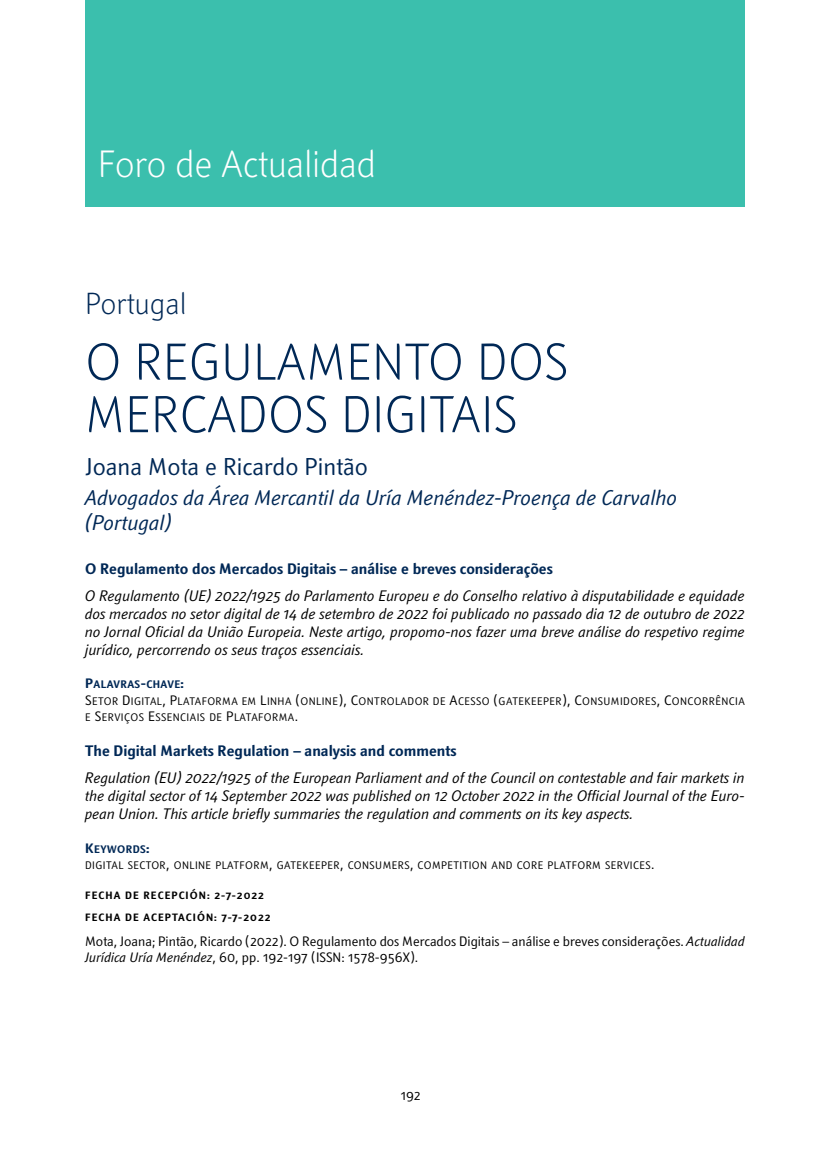
<style>
.page{position:relative;width:830px;height:1149px;background:#fff}
.page>*{position:absolute;margin:0;border:0;box-sizing:border-box;transform-origin:0 0}
.t1{font:300 51px/52.5px "Textra LT";color:#002856}
.t2{font:300 37.5px "Textra LT";letter-spacing:-.01em;color:#fff}
.t3{font:300 30px "Textra LT";color:#002856}
.t4{font:24px "Textra LT";color:#002856}
.t5{font:italic 21px/25.5px "Textra LT";color:#002856}
.t6{font:italic 15px/18px "Textra LT";color:#000;text-align:justify}
.t7{font:700 15px "Textra LT";color:#002856}
.t8{font:13.5px/16.2px "Textra LT";color:#000}
.t9{font:10.8px/16.2px "Textra LT Book SC800";letter-spacing:.035em;color:#000}
.t10{font:10.8px "Textra LT Bold SC800";letter-spacing:.035em;color:#002856}
.t11{font:700 10.5px/22px "Textra LT";letter-spacing:.1em;color:#000}
.s1{font-size:13.5px}
.s2{font-style:italic}
</style>
<div class="page">
<div style="left:85px;top:0;width:659px;height:207px;background:#3bbfad"></div>
<h2 class="t2" style="left:98px;top:140px;width:279px">Foro de Actualidad</h2>
<h3 class="t3" style="left:85px;top:285px;width:103px">Portugal</h3>
<h1 class="t1" style="left:85px;top:334px;width:484px">O REGULAMENTO DOS<br>MERCADOS DIGITAIS</h1>
<h3 class="t4" style="left:85px;top:451px;width:284px">Joana Mota e Ricardo Pintão</h3>
<h3 class="t5" style="left:85px;top:484px;width:593px">Advogados da Área Mercantil da Uría Menéndez-Proença de Carvalho (Portugal)</h3>
<p class="t7" style="left:85px;top:559px;width:469px">O Regulamento dos Mercados Digitais – análise e breves considerações</p>
<p class="t6" style="left:85px;top:586px;width:661px">O Regulamento (UE) 2022/1925 do Parlamento Europeu e do Conselho relativo à disputabilidade e equidade dos mercados no setor digital de 14 de setembro de 2022 foi publicado no passado dia 12 de outubro de 2022 no Jornal Oficial da União Europeia. Neste artigo, propomo-nos fazer uma breve análise do respetivo regime jurídico, percorrendo os seus traços essenciais.</p>
<p class="t10" style="left:85px;top:677px;width:100px"><span class="s1">P</span>ALAVRAS<span class="s1">-</span>CHAVE<span class="s1">:</span></p>
<p class="t9" style="left:85px;top:692px;width:661px"><span class="s1">S</span>ETOR <span class="s1">D</span> IGITAL<span class="s1">, P</span>LATAFORMA EM <span class="s1">L</span>INHA <span class="s1">(</span>ONLINE<span class="s1">), C</span>ONTROLADOR DE <span class="s1">A</span>CESSO <span class="s1">(</span>GATEKEEPER<span class="s1">), C</span>ONSU MIDORES<span class="s1">, C</span>ONCORRÊNCIA<br>E <span class="s1">S</span>ERVIÇOS <span class="s1">E</span>SSENCIAIS DE <span class="s1">P</span>LATAFORMA<span class="s1">.</span></p>
<p class="t7" style="left:85px;top:741px;width:372px">The Digital Markets Regulation – analysis and comments</p>
<p class="t6" style="left:85px;top:768px;width:661px">Regulation (EU) 2022/1925 of the European Parliament and of the Council on contestable and fair markets in the digital sector of 14 September 2022 was published on 12 October 2022 in the Official Journal of the Euro&shy;pean Union. This article briefly summaries the regulation and comments on its key aspects.</p>
<p class="t10" style="left:85px;top:841px;width:66px"><span class="s1">K</span>EYWORDS<span class="s1">:</span></p>
<p class="t9" style="left:85px;top:856px;width:570px">DIGITAL SECTOR<span class="s1">,</span> ONLINE PLATFORM<span class="s1">,</span> GATEKEEPER<span class="s1">,</span> CONSU MERS<span class="s1">,</span> COMPETITION AND CORE PLATFORM SERVICES<span class="s1">.</span></p>
<p class="t11" style="left:85px;top:884px;width:187px">FECHA DE RECEPCIÓN: 2-7-2022<br>FECHA DE ACEPTACIÓN: 7-7-2022</p>
<p class="t8" style="left:85px;top:932px;width:661px">Mota, Joana; Pintão, Ricardo (2022). O Regulamento dos Mercados Digitais – análise e breves considerações. <span class="s2">Actualidad<br>Jurídica Uría Menéndez</span>, 60, pp. 192-197 (ISSN: 1578-956X).</p>
<p class="t8" style="left:400px;top:1086px;width:22px">192</p>
</div>
